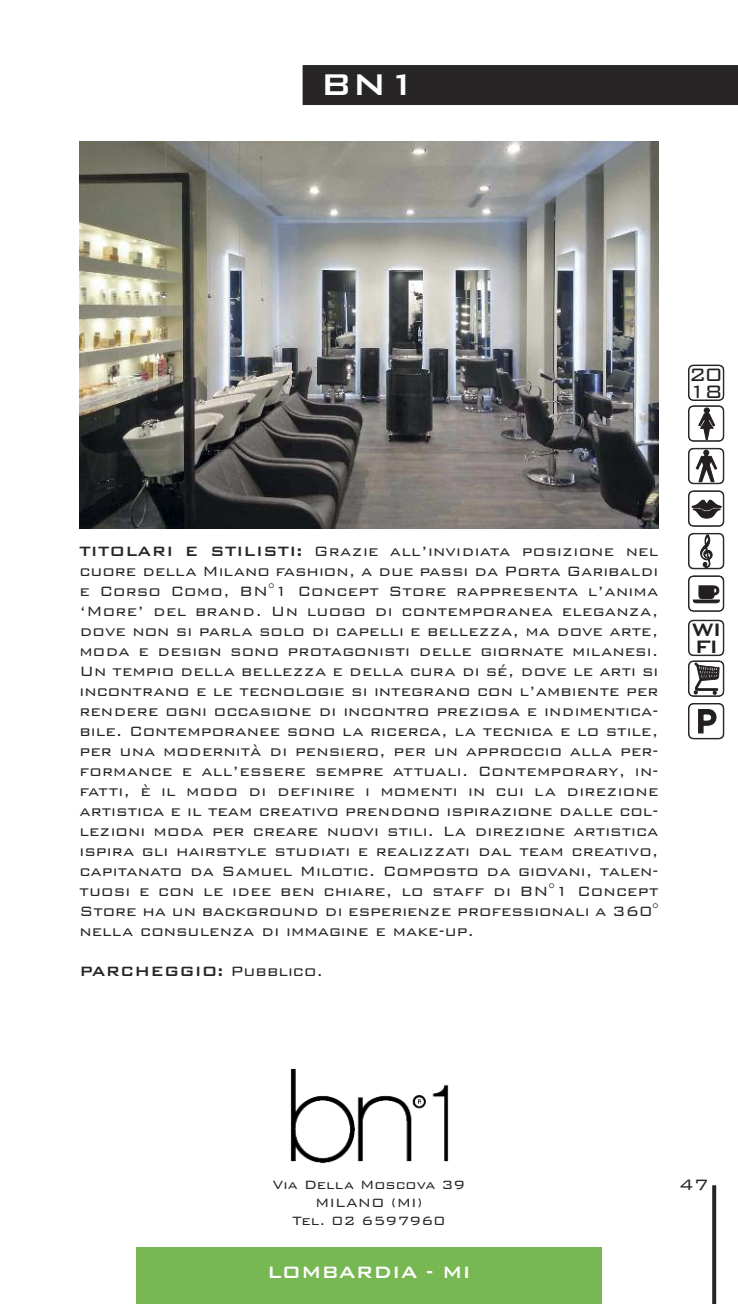
<style>
.page{position:relative;width:738px;height:1304px;background:#fff}
.page>*{position:absolute;margin:0;border:0;box-sizing:border-box;transform-origin:0 0}
.t1{font:500 40px "Bank Gothic BT";color:#fff}
.t2{font:300 24px "Bank Gothic BT";color:#231f20}
.t3{font:500 24px "Bank Gothic BT";color:#231f20}
.t4{font:500 22px "Bank Gothic BT";color:#fff}
.t5{font:300 20px "Bank Gothic BT";color:#272526}
.t6{font:300 18px/20px "Bank Gothic BT";color:#272526;text-align:justify}
.t7{font:500 18px "Bank Gothic BT";color:#272526}
.t8{font:300 16px/18px "Bank Gothic BT";color:#272526;text-align:center}
.s1{font-weight:500}
.s2{font-weight:300}
</style>
<div class="page">
<div style="left:302px;top:65px;width:435px;height:40px;background:#272526"></div>
<svg style="left:712px;top:1185px;width:3px;height:119px"></svg>
<div style="left:136px;top:1247px;width:465px;height:57px;background:#78b852"></div>
<div style="left:687px;top:365px;width:36px;height:36px;border:2px solid #231f20;border-radius:5px"></div>
<div style="left:688px;top:366px;width:34px;height:34px;background:#fff;border-radius:5px"></div>
<div style="left:688px;top:365px;width:35px;height:35px;border:1px solid #231f20;border-radius:5px"></div>
<div style="left:687px;top:405px;width:36px;height:37px;border:2px solid #231f20;border-radius:5px"></div>
<div style="left:688px;top:406px;width:34px;height:35px;background:#fff;border-radius:5px"></div>
<div style="left:688px;top:406px;width:35px;height:35px;border:1px solid #231f20;border-radius:5px"></div>
<svg style="left:697px;top:407px;width:17px;height:33px"></svg>
<div style="left:687px;top:448px;width:36px;height:36px;border:2px solid #231f20;border-radius:5px"></div>
<div style="left:688px;top:449px;width:34px;height:34px;background:#fff;border-radius:5px"></div>
<div style="left:688px;top:448px;width:35px;height:36px;border:1px solid #231f20;border-radius:5px"></div>
<svg style="left:695px;top:450px;width:21px;height:32px"></svg>
<div style="left:687px;top:490px;width:36px;height:37px;border:2px solid #231f20;border-radius:5px"></div>
<div style="left:688px;top:491px;width:34px;height:35px;background:#fff;border-radius:5px"></div>
<div style="left:688px;top:491px;width:35px;height:35px;border:1px solid #231f20;border-radius:5px"></div>
<svg style="left:691px;top:499px;width:30px;height:20px"></svg>
<div style="left:687px;top:533px;width:36px;height:36px;border:2px solid #231f20;border-radius:5px"></div>
<div style="left:688px;top:534px;width:34px;height:34px;background:#fff;border-radius:5px"></div>
<div style="left:688px;top:533px;width:35px;height:36px;border:1px solid #231f20;border-radius:5px"></div>
<svg style="left:699px;top:534px;width:13px;height:34px"></svg>
<div style="left:687px;top:575px;width:36px;height:37px;border:2px solid #231f20;border-radius:5px"></div>
<div style="left:688px;top:576px;width:34px;height:35px;background:#fff;border-radius:5px"></div>
<div style="left:688px;top:576px;width:35px;height:35px;border:1px solid #231f20;border-radius:5px"></div>
<svg style="left:692px;top:585px;width:27px;height:18px"></svg>
<div style="left:687px;top:620px;width:36px;height:36px;border:2px solid #231f20;border-radius:5px"></div>
<div style="left:688px;top:621px;width:34px;height:34px;background:#fff;border-radius:5px"></div>
<div style="left:688px;top:620px;width:35px;height:36px;border:1px solid #231f20;border-radius:5px"></div>
<div style="left:687px;top:660px;width:36px;height:37px;border:2px solid #231f20;border-radius:5px"></div>
<div style="left:688px;top:661px;width:34px;height:35px;background:#fff;border-radius:5px"></div>
<div style="left:688px;top:661px;width:35px;height:35px;border:1px solid #231f20;border-radius:5px"></div>
<svg style="left:693px;top:663px;width:26px;height:32px"></svg>
<div style="left:687px;top:703px;width:36px;height:36px;border:2px solid #231f20;border-radius:5px"></div>
<div style="left:688px;top:704px;width:34px;height:34px;background:#fff;border-radius:5px"></div>
<div style="left:688px;top:703px;width:35px;height:36px;border:1px solid #231f20;border-radius:5px"></div>
<svg style="left:698px;top:709px;width:18px;height:24px"></svg>
<img style="left:79px;top:142px;width:579px;height:387px">
<img style="left:290px;top:1069px;width:159px;height:95px">
<h1 class="t1" style="left:320px;top:58px;width:99px">BN1</h1>
<h2 class="t2" style="left:688px;top:359px;width:36px">20</h2>
<h2 class="t2" style="left:688px;top:375px;width:36px">18</h2>
<p class="t6" style="left:79px;top:540px;width:580px"><span class="s1">TITOLARI E STILISTI:</span> Grazie all’invidiata posizione nel cuore della Milano fashion, a due passi da Porta Garibaldi e Corso Como, BN°1 Concept Store rappresenta l’anima ‘More’ del brand. Un luogo di contemporanea eleganza, dove non si parla solo di capelli e bellezza, ma dove arte, moda e design sono protagonisti delle giornate milanesi.<br>Un tempio della bellezza e della cura di sé, dove le arti si incontrano e le tecnologie si integrano con l’ambiente per rendere ogni occasione di incontro preziosa e indimentica&shy;bile. Contemporanee sono la ricerca, la tecnica e lo stile, per una modernità di pensiero, per un approccio alla per&shy;formance e all’essere sempre attuali. Contemporary, in&shy;fatti, è il modo di definire i momenti in cui la direzione artistica e il team creativo prendono ispirazione dalle col&shy;lezioni moda per creare nuovi stili. La direzione artistica ispira gli hairstyle studiati e realizzati dal team creativo, capitanato da Samuel Milotic. Composto da giovani, talen&shy;tuosi e con le idee ben chiare, lo staff di BN°1 Concept Store ha un background di esperienze professionali a 360° nella consulenza di immagine e make-up.</p>
<p class="t7" style="left:79px;top:960px;width:245px">PARCHEGGIO: <span class="s2">Pubblico.</span></p>
<h2 class="t3" style="left:690px;top:614px;width:32px">WI</h2>
<h2 class="t3" style="left:694px;top:630px;width:26px">FI</h2>
<p class="t8" style="left:272px;top:1174px;width:194px">Via Della Moscova 39</p>
<p class="t5" style="left:678px;top:1171px;width:31px">47</p>
<p class="t8" style="left:292px;top:1192px;width:154px">MILANO (MI)<br>Tel. 02 6597960</p>
<p class="t4" style="left:267px;top:1258px;width:205px">LOMBARDIA - MI</p>
</div>
